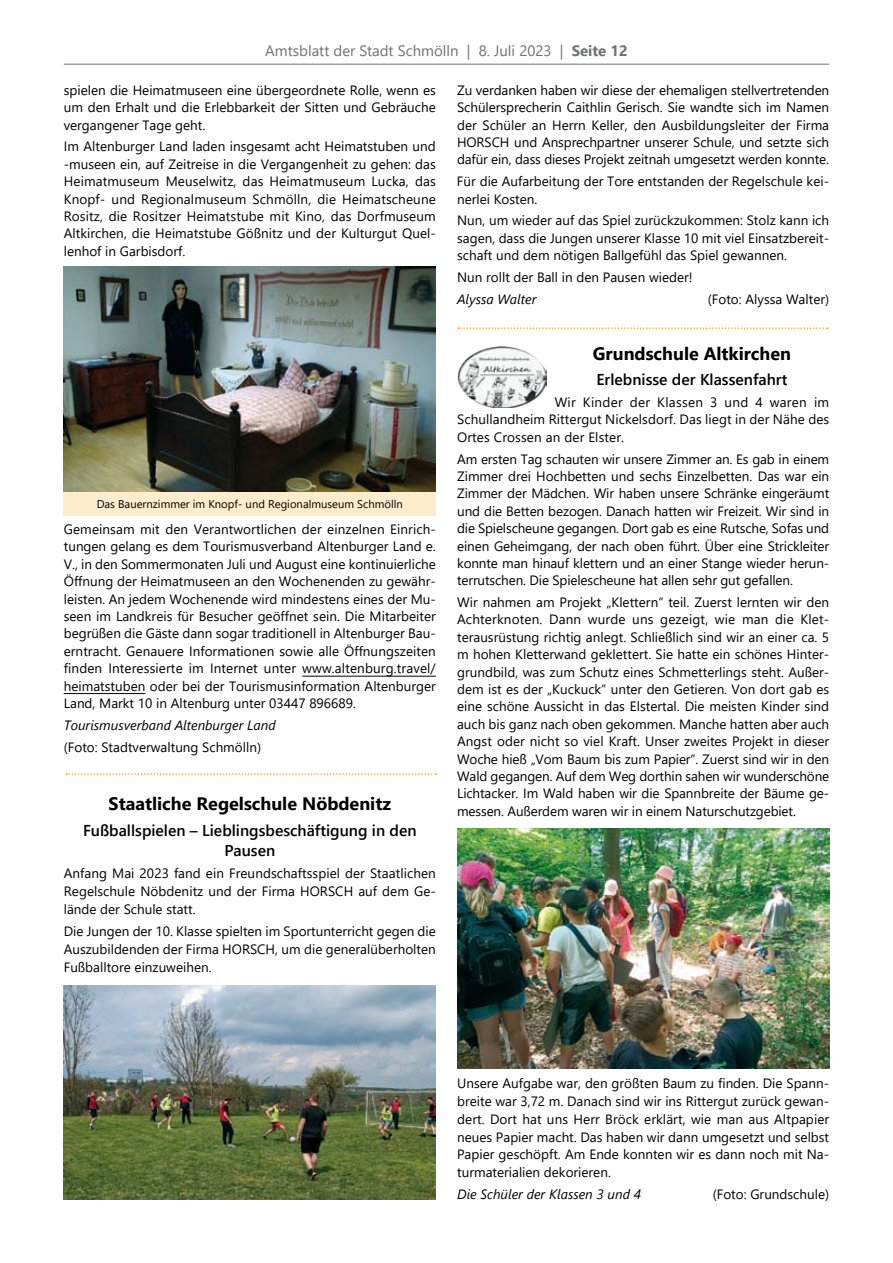
<style>
.page{position:relative;width:893px;height:1263px;background:#fff}
.page>*{position:absolute;margin:0;border:0;box-sizing:border-box;transform-origin:0 0}
.t1{font:700 18px "Segoe UI";color:#000}
.t2{font:600 15.75px/20.9px "Segoe UI";color:#000;text-align:center}
.t3{font:15px "Segoe UI";color:#707173}
.t4{font:13.5px/17.4px "Segoe UI";color:#000;text-align:justify}
.t5{font:italic 13.5px "Segoe UI";color:#000}
.t6{font:11.25px "Segoe UI";color:#000}
.s1{font-weight:700}
</style>
<div class="page">
<hr style="left:64px;top:64px;width:765px;height:1px;background:#707173">
<img style="left:64px;top:267px;width:372px;height:225px">
<div style="left:64px;top:492px;width:372px;height:24px;background:#feedcc"></div>
<hr style="left:302px;top:676px;width:134px;height:1px;background:#000">
<hr style="left:64px;top:693px;width:81px;height:1px;background:#000">
<img style="left:64px;top:985px;width:372px;height:214px">
<img style="left:457px;top:829px;width:372px;height:239px">
<svg style="left:66px;top:773px;width:370px;height:2px"></svg>
<svg style="left:458px;top:327px;width:370px;height:2px"></svg>
<img style="left:457px;top:346px;width:89px;height:61px">
<p class="t3" style="left:265px;top:36px;width:362px">Amtsblatt der Stadt Schmölln | 8. Juli 2023 | <span class="s1">Seite 12</span></p>
<p class="t4" style="left:64px;top:80px;width:374px">spielen die Heimatmuseen eine übergeordnete Rolle, wenn es um den Erhalt und die Erlebbarkeit der Sitten und Gebräuche vergangener Tage geht.</p>
<p class="t4" style="left:64px;top:137px;width:374px">Im Altenburger Land laden insgesamt acht Heimatstuben und -museen ein, auf Zeitreise in die Vergangenheit zu gehen: das Heimatmuseum Meuselwitz, das Heimatmuseum Lucka, das Knopf- und Regionalmuseum Schmölln, die Heimatscheune Rositz, die Rositzer Heimatstube mit Kino, das Dorfmuseum Altkirchen, die Heimatstube Gößnitz und der Kulturgut Quel&shy;lenhof in Garbisdorf.</p>
<p class="t6" style="left:97px;top:494px;width:308px">Das Bauernzimmer im Knopf- und Regionalmuseum Schmölln</p>
<p class="t4" style="left:64px;top:519px;width:374px">Gemeinsam mit den Verantwortlichen der einzelnen Einrich&shy;tungen gelang es dem Tourismusverband Altenburger Land e.<br>V., in den Sommermonaten Juli und August eine kontinuierliche Öffnung der Heimatmuseen an den Wochenenden zu gewähr&shy;leisten. An jedem Wochenende wird mindestens eines der Mu&shy;seen im Landkreis für Besucher geöffnet sein. Die Mitarbeiter begrüßen die Gäste dann sogar traditionell in Altenburger Bau&shy;erntracht. Genauere Informationen sowie alle Öffnungszeiten finden Interessierte im Internet unter www.altenburg.travel/ heimatstuben oder bei der Tourismusinformation Altenburger Land, Markt 10 in Altenburg unter 03447 896689.</p>
<p class="t5" style="left:64px;top:712px;width:213px">Tourismusverband Altenburger Land</p>
<p class="t4" style="left:64px;top:737px;width:199px">(Foto: Stadtverwaltung Schmölln)</p>
<h1 class="t1" style="left:109px;top:787px;width:284px">Staatliche Regelschule Nöbdenitz</h1>
<p class="t2" style="left:83px;top:818px;width:335px">Fußballspielen – Lieblingsbeschäftigung in den<br>Pausen</p>
<p class="t4" style="left:64px;top:863px;width:374px;line-height:17.9px">Anfang Mai 2023 fand ein Freundschaftsspiel der Staatlichen Regelschule Nöbdenitz und der Firma HORSCH auf dem Ge&shy;lände der Schule statt.</p>
<p class="t4" style="left:64px;top:921px;width:374px;line-height:17.9px">Die Jungen der 10. Klasse spielten im Sportunterricht gegen die Auszubildenden der Firma HORSCH, um die generalüberholten Fußballtore einzuweihen.</p>
<p class="t4" style="left:457px;top:80px;width:374px">Zu verdanken haben wir diese der ehemaligen stellvertretenden Schülersprecherin Caithlin Gerisch. Sie wandte sich im Namen der Schüler an Herrn Keller, den Ausbildungsleiter der Firma HORSCH und Ansprechpartner unserer Schule, und setzte sich dafür ein, dass dieses Projekt zeitnah umgesetzt werden konnte.</p>
<p class="t4" style="left:457px;top:171px;width:374px">Für die Aufarbeitung der Tore entstanden der Regelschule kei&shy;nerlei Kosten.</p>
<p class="t4" style="left:457px;top:210px;width:374px">Nun, um wieder auf das Spiel zurückzukommen: Stolz kann ich sagen, dass die Jungen unserer Klasse 10 mit viel Einsatzbereit&shy;schaft und dem nötigen Ballgefühl das Spiel gewannen.</p>
<p class="t4" style="left:457px;top:267px;width:237px">Nun rollt der Ball in den Pausen wieder!</p>
<p class="t5" style="left:457px;top:286px;width:81px">Alyssa Walter</p>
<p class="t4" style="left:708px;top:289px;width:123px">(Foto: Alyssa Walter)</p>
<h1 class="t1" style="left:593px;top:337px;width:200px">Grundschule Altkirchen</h1>
<p class="t2" style="left:596px;top:368px;width:192px">Erlebnisse der Klassenfahrt</p>
<p class="t4" style="left:457px;top:392px;width:374px;text-indent:98px">Wir Kinder der Klassen 3 und 4 waren im Schullandheim Rittergut Nickelsdorf. Das liegt in der Nähe des Ortes Crossen an der Elster.</p>
<p class="t4" style="left:457px;top:449px;width:374px">Am ersten Tag schauten wir unsere Zimmer an. Es gab in einem Zimmer drei Hochbetten und sechs Einzelbetten. Das war ein Zimmer der Mädchen. Wir haben unsere Schränke eingeräumt und die Betten bezogen. Danach hatten wir Freizeit. Wir sind in die Spielscheune gegangen. Dort gab es eine Rutsche, Sofas und einen Geheimgang, der nach oben führt. Über eine Strickleiter konnte man hinauf klettern und an einer Stange wieder herun&shy;terrutschen. Die Spielescheune hat allen sehr gut gefallen.</p>
<p class="t4" style="left:457px;top:592px;width:374px">Wir nahmen am Projekt „Klettern“ teil. Zuerst lernten wir den Achterknoten. Dann wurde uns gezeigt, wie man die Klet&shy;terausrüstung richtig anlegt. Schließlich sind wir an einer ca. 5 m hohen Kletterwand geklettert. Sie hatte ein schönes Hinter&shy;grundbild, was zum Schutz eines Schmetterlings steht. Außer&shy;dem ist es der „Kuckuck“ unter den Getieren. Von dort gab es eine schöne Aussicht in das Elstertal. Die meisten Kinder sind auch bis ganz nach oben gekommen. Manche hatten aber auch Angst oder nicht so viel Kraft. Unser zweites Projekt in dieser Woche hieß „Vom Baum bis zum Papier“. Zuerst sind wir in den Wald gegangen. Auf dem Weg dorthin sahen wir wunderschöne Lichtacker. Im Wald haben wir die Spannbreite der Bäume ge&shy;messen. Außerdem waren wir in einem Naturschutzgebiet.</p>
<p class="t4" style="left:457px;top:1073px;width:374px;line-height:17.9px">Unsere Aufgabe war, den größten Baum zu finden. Die Spann&shy;breite war 3,72 m. Danach sind wir ins Rittergut zurück gewan&shy;dert. Dort hat uns Herr Bröck erklärt, wie man aus Altpapier neues Papier macht. Das haben wir dann umgesetzt und selbst Papier geschöpft. Am Ende konnten wir es dann noch mit Na&shy;turmaterialien dekorieren.</p>
<p class="t5" style="left:457px;top:1182px;width:185px">Die Schüler der Klassen 3 und 4</p>
<p class="t4" style="left:713px;top:1185px;width:118px">(Foto: Grundschule)</p>
</div>
